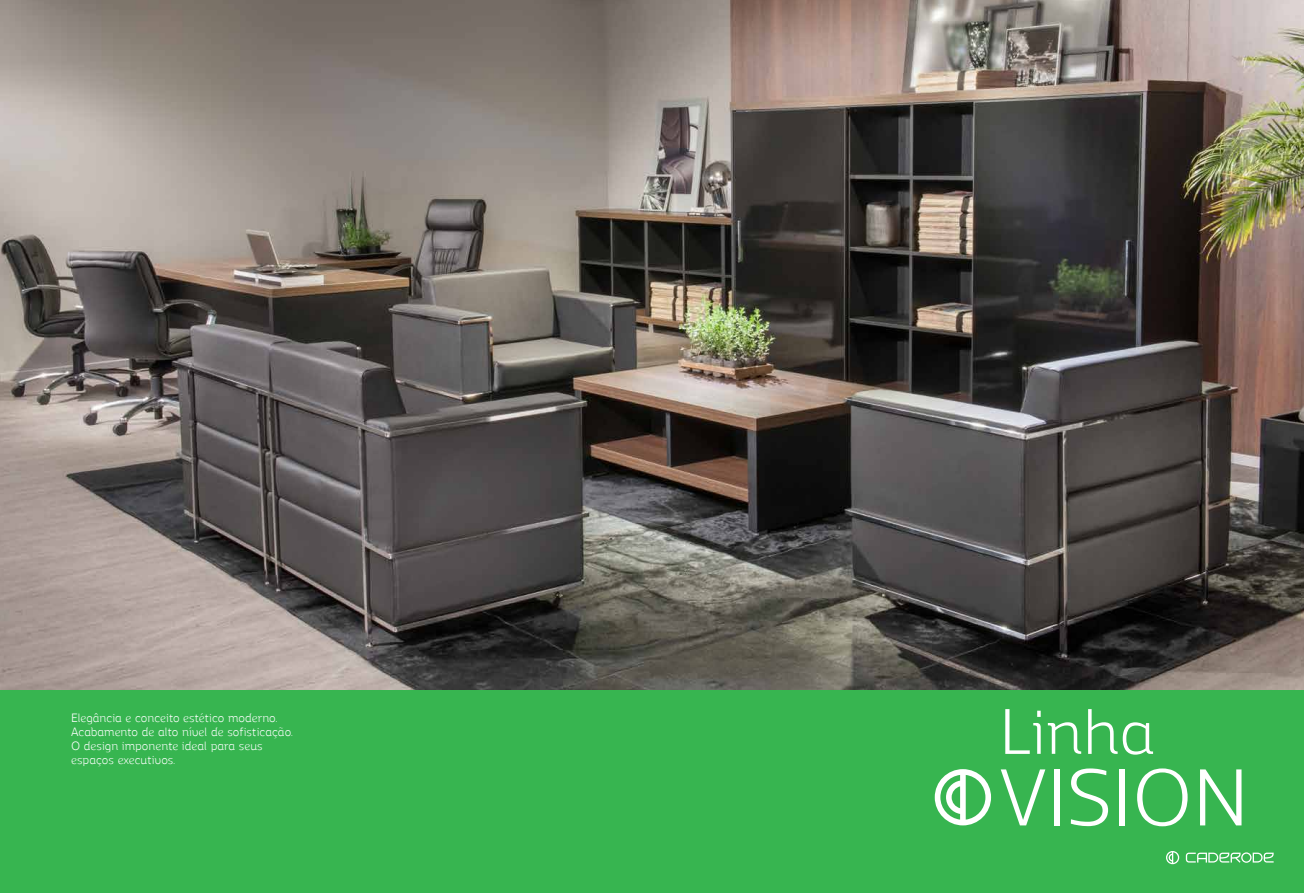
<style>
.page{position:relative;width:1304px;height:893px;background:#fff}
.page>*{position:absolute;margin:0;border:0;box-sizing:border-box;transform-origin:0 0}
.t1{font:80px "Regan Alt";color:#fff}
.t2{font:64px "Regan Alt";color:#fff}
.t3{font:12px/14px "Regan Alt";color:#fff}
</style>
<div class="page">
<img style="left:0;top:0;width:1304px;height:691px">
<div style="left:0;top:691px;width:1304px;height:202px;background:#37b550"></div>
<svg style="left:935px;top:769px;width:56px;height:56px"></svg>
<svg style="left:1166px;top:851px;width:108px;height:13px"></svg>
<p class="t3" style="left:71px;top:710px;width:223px">Elegância e conceito estético moderno.<br>Acabamento de alto nível de sofisticação.<br>O design imponente ideal para seus espaços executivos.</p>
<h2 class="t2" style="left:999px;top:686px;width:158px">Linha</h2>
<h1 class="t1" style="left:999px;top:740px;width:251px">VISION</h1>
</div>
